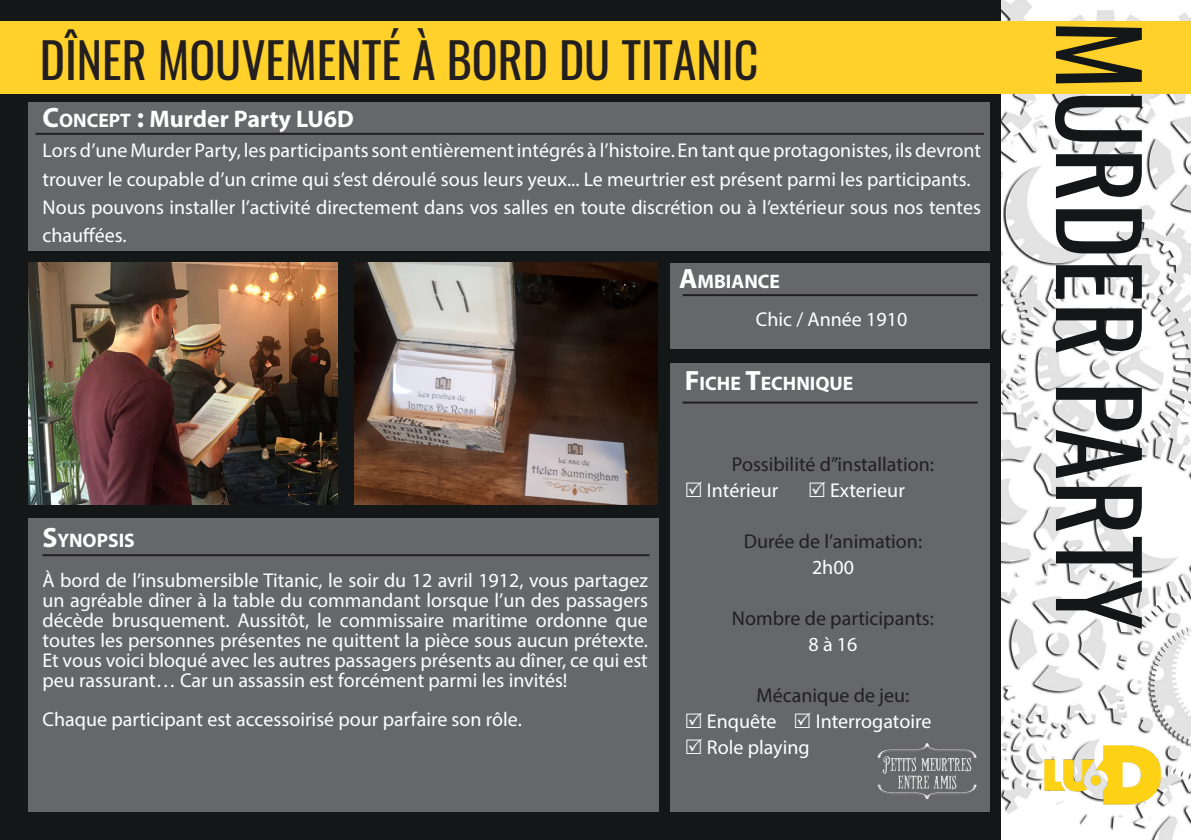
<style>
.page{position:relative;width:1191px;height:840px;background:#fff}
.page>*{position:absolute;margin:0;border:0;box-sizing:border-box;transform-origin:0 0}
.t1{font:106px "Oswald";color:#131718}
.t2{font:48px "Oswald";color:#231f20}
.t3{font:700 24px "Myriad Pro";color:#fff}
.t4{font:20px/20px "Myriad Pro";color:#fff}
.t5{font:20px "Myriad Pro";color:#231f20}
.t6{font:700 19.6px "Myriad Pro";color:#fff}
.s1{font-size:28px}
.s2{font-size:19.6px}
</style>
<div class="page">
<div style="left:0;top:0;width:1003px;height:839px;background:#131718"></div>
<img style="left:1001px;top:0;width:190px;height:839px">
<div style="left:0;top:21px;width:1191px;height:73px;background:#ffd12a"></div>
<img style="left:1023px;top:731px;width:139px;height:79px">
<img style="left:28px;top:262px;width:309px;height:242px">
<img style="left:354px;top:262px;width:303px;height:242px">
<div style="left:28px;top:517px;width:631px;height:294px;background:#656768"></div>
<div style="left:670px;top:363px;width:319px;height:448px;background:#656768"></div>
<div style="left:670px;top:263px;width:319px;height:86px;background:#656768"></div>
<div style="left:28px;top:102px;width:961px;height:149px;background:#656768"></div>
<hr style="left:682px;top:294px;width:295px;height:2px;background:#231f20">
<hr style="left:43px;top:554px;width:606px;height:2px;background:#231f20">
<hr style="left:35px;top:133px;width:949px;height:2px;background:#231f20">
<hr style="left:682px;top:401px;width:295px;height:2px;background:#231f20">
<p class="t2" style="left:40px;top:18px;width:720px">DÎNER MOUVEMENTÉ À BORD DU TITANIC</p>
<p class="t3" style="left:43px;top:104px;width:313px"><span class="s1">C</span><span class="s2">ONCEPT</span> <span class="s1">:</span> Murder Party LU6D</p>
<p class="t4" style="left:43px;top:136px;width:940px;line-height:28px">Lors d’une Murder Party, les participants sont entièrement intégrés à l’histoire. En tant que protagonistes, ils devront trouver le coupable d’un crime qui s’est déroulé sous leurs yeux... Le meurtrier est présent parmi les participants.</p>
<p class="t4" style="left:43px;top:192px;width:940px;line-height:28px">Nous pouvons installer l’activité directement dans vos salles en toute discrétion ou à l’extérieur sous nos tentes chauffées.</p>
<p class="t6" style="left:679px;top:268px;width:102px"><span class="s1">A</span>MBIANCE</p>
<p class="t4" style="left:756px;top:308px;width:153px">Chic / Année 1910</p>
<p class="t6" style="left:43px;top:527px;width:92px"><span class="s1">S</span>YNOPSIS</p>
<p class="t4" style="left:43px;top:569px;width:607px;text-align:justify">À bord de l’insubmersible Titanic, le soir du 12 avril 1912, vous partagez un agréable dîner à la table du commandant lorsque l’un des passagers décède brusquement. Aussitôt, le commissaire maritime ordonne que toutes les personnes présentes ne quittent la pièce sous aucun prétexte.<br>Et vous voici bloqué avec les autres passagers présents au dîner, ce qui est peu rassurant… Car un assassin est forcément parmi les invités!</p>
<p class="t4" style="left:43px;top:708px;width:481px">Chaque participant est accessoirisé pour parfaire son rôle.</p>
<p class="t6" style="left:685px;top:370px;width:170px"><span class="s1">F</span>ICHE <span class="s1">T</span>ECHNIQUE</p>
<p class="t5" style="left:732px;top:451px;width:204px">Possibilité d’’installation:</p>
<p class="t4" style="left:707px;top:479px;width:73px">Intérieur</p>
<p class="t4" style="left:830px;top:479px;width:76px">Exterieur</p>
<p class="t5" style="left:743px;top:528px;width:180px">Durée de l’animation:</p>
<p class="t4" style="left:812px;top:556px;width:43px">2h00</p>
<p class="t5" style="left:732px;top:605px;width:204px">Nombre de participants:</p>
<p class="t4" style="left:808px;top:633px;width:50px">8 à 16</p>
<p class="t5" style="left:756px;top:682px;width:154px">Mécanique de jeu:</p>
<p class="t4" style="left:707px;top:710px;width:71px">Enquête</p>
<p class="t4" style="left:815px;top:710px;width:117px">Interrogatoire</p>
<p class="t4" style="left:707px;top:736px;width:104px">Role playing</p>
<p class="t1" style="left:1193px;top:20px;width:611px;rotate:90deg">MURDER PARTY</p>
</div>
